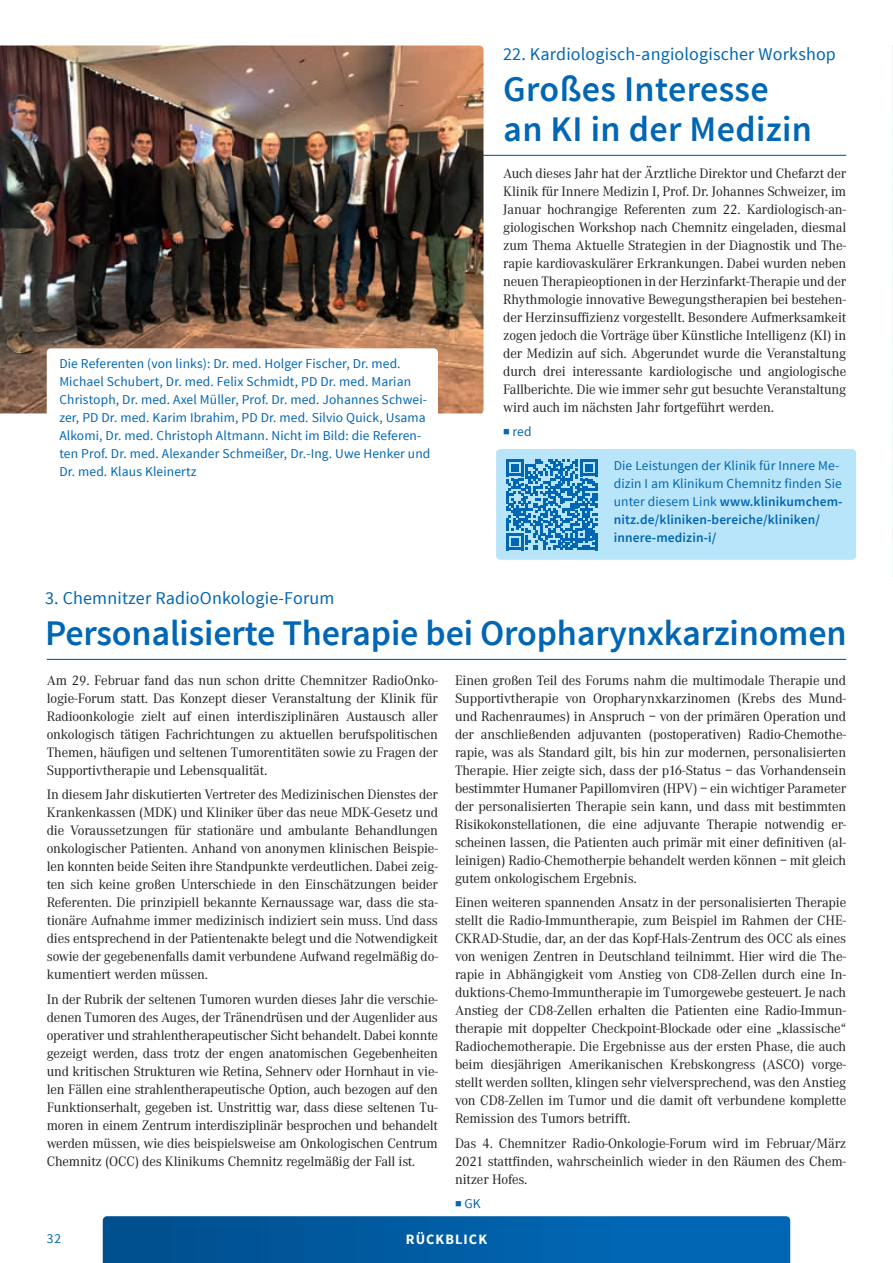
<style>
.page{position:relative;width:893px;height:1263px;background:#fff}
.page>*{position:absolute;margin:0;border:0;box-sizing:border-box;transform-origin:0 0}
.t1{font:600 36px/40.5px "Source Sans Pro";letter-spacing:-.005em;color:#0166b3}
.t2{font:18px "Source Sans Pro";letter-spacing:.01em;color:#0166b3}
.t3{font:14.25px/18px "Corporate A";letter-spacing:-.01em;color:#231f20;text-align:justify}
.t4{font:700 14.25px "Source Sans Pro";letter-spacing:.075em;color:#fff}
.t5{font:13.5px/18px "Source Sans Pro";letter-spacing:.01em;color:#0166b3}
.s1{font-weight:600}
</style>
<div class="page">
<svg style="left:103px;top:1216px;width:687px;height:47px;background:#015da4"></svg>
<hr style="left:0;top:155px;width:846px;height:1px;background:#0166b3">
<hr style="left:47px;top:659px;width:799px;height:1px;background:#0166b3">
<div style="left:496px;top:449px;width:360px;height:111px;background:#b9e5fa;border-radius:4px"></div>
<svg style="left:506px;top:459px;width:91px;height:91px"></svg>
<img style="left:0;top:45px;width:483px;height:368px">
<div style="left:47px;top:348px;width:391px;height:84px;background:#fff;border-radius:4px"></div>
<img style="left:892px;top:45px;width:1px;height:531px">
<p class="t5" style="left:59px;top:355px;width:372px">Die Referenten (von links): Dr. med. Holger Fischer, Dr. med.<br>Michael Schubert, Dr. med. Felix Schmidt, PD Dr. med. Marian Christoph, Dr. med. Axel Müller, Prof. Dr. med. Johannes Schwei&shy;zer, PD Dr. med. Karim Ibrahim, PD Dr. med. Silvio Quick, Usama Alkomi, Dr. med. Christoph Altmann. Nicht im Bild: die Referen&shy;ten Prof. Dr. med. Alexander Schmeißer, Dr.-Ing. Uwe Henker und Dr. med. Klaus Kleinertz</p>
<p class="t2" style="left:503px;top:43px;width:334px">22. Kardiologisch-angiologischer Workshop</p>
<h1 class="t1" style="left:503px;top:70px;width:310px">Großes Interesse an KI in der Medizin</h1>
<p class="t3" style="left:503px;top:164px;width:345px">Auch dieses Jahr hat der Ärztliche Direktor und Chefarzt der Klinik für Innere Medizin I, Prof. Dr. Johannes Schweizer, im Januar hochrangige Referenten zum 22. Kardiologisch-an&shy;giologischen Workshop nach Chemnitz eingeladen, diesmal zum Thema Aktuelle Strategien in der Diagnostik und The&shy;rapie kardiovaskulärer Erkrankungen. Dabei wurden neben neuen Therapieoptionen in der Herzinfarkt-Therapie und der Rhythmologie innovative Bewegungstherapien bei bestehen&shy;der Herzinsuffizienz vorgestellt. Besondere Aufmerksamkeit zogen jedoch die Vorträge über Künstliche Intelligenz (KI) in der Medizin auf sich. Abgerundet wurde die Veranstaltung durch drei interessante kardiologische und angiologische Fallberichte. Die wie immer sehr gut besuchte Veranstaltung wird auch im nächsten Jahr fortgeführt werden.</p>
<p class="t5" style="left:503px;top:423px;width:30px">■ red</p>
<p class="t5" style="left:614px;top:457px;width:230px">Die Leistungen der Klinik für Innere Me&shy;dizin I am Klinikum Chemnitz finden Sie unter diesem Link <span class="s1">www.klinikumchem&shy;nitz.de/kliniken-bereiche/kliniken/ innere-medizin-i/</span></p>
<p class="t2" style="left:45px;top:587px;width:291px">3. Chemnitzer RadioOnkologie-Forum</p>
<h1 class="t1" style="left:45px;top:614px;width:803px">Personalisierte Therapie bei Oropharynxkarzinomen</h1>
<p class="t3" style="left:47px;top:671px;width:393px">Am 29. Februar fand das nun schon dritte Chemnitzer RadioOnko&shy;logie-Forum statt. Das Konzept dieser Veranstaltung der Klinik für Radioonkologie zielt auf einen interdisziplinären Austausch aller onkologisch tätigen Fachrichtungen zu aktuellen berufspolitischen Themen, häufigen und seltenen Tumorentitäten sowie zu Fragen der Supportivtherapie und Lebensqualität.</p>
<p class="t3" style="left:47px;top:786px;width:393px">In diesem Jahr diskutierten Vertreter des Medizinischen Dienstes der Krankenkassen (MDK) und Kliniker über das neue MDK-Gesetz und die Voraussetzungen für stationäre und ambulante Behandlungen onkologischer Patienten. Anhand von anonymen klinischen Beispie&shy;len konnten beide Seiten ihre Standpunkte verdeutlichen. Dabei zeig&shy;ten sich keine großen Unterschiede in den Einschätzungen beider Referenten. Die prinzipiell bekannte Kernaussage war, dass die sta&shy;tionäre Aufnahme immer medizinisch indiziert sein muss. Und dass dies entsprechend in der Patientenakte belegt und die Notwendigkeit sowie der gegebenenfalls damit verbundene Aufwand regelmäßig do&shy;kumentiert werden müssen.</p>
<p class="t3" style="left:47px;top:990px;width:393px">In der Rubrik der seltenen Tumoren wurden dieses Jahr die verschie&shy;denen Tumoren des Auges, der Tränendrüsen und der Augenlider aus operativer und strahlentherapeutischer Sicht behandelt. Dabei konnte gezeigt werden, dass trotz der engen anatomischen Gegebenheiten und kritischen Strukturen wie Retina, Sehnerv oder Hornhaut in vie&shy;len Fällen eine strahlentherapeutische Option, auch bezogen auf den Funktionserhalt, gegeben ist. Unstrittig war, dass diese seltenen Tu&shy;moren in einem Zentrum interdisziplinär besprochen und behandelt werden müssen, wie dies beispielsweise am Onkologischen Centrum Chemnitz (OCC) des Klinikums Chemnitz regelmäßig der Fall ist.</p>
<p class="t3" style="left:455px;top:671px;width:393px">Einen großen Teil des Forums nahm die multimodale Therapie und Supportivtherapie von Oropharynxkarzinomen (Krebs des Mund&shy;und Rachenraumes) in Anspruch – von der primären Operation und der anschließenden adjuvanten (postoperativen) Radio-Chemothe&shy;rapie, was als Standard gilt, bis hin zur modernen, personalisierten Therapie. Hier zeigte sich, dass der p16-Status – das Vorhandensein bestimmter Humaner Papillomviren (HPV) – ein wichtiger Parameter der personalisierten Therapie sein kann, und dass mit bestimmten Risikokonstellationen, die eine adjuvante Therapie notwendig er&shy;scheinen lassen, die Patienten auch primär mit einer definitiven (al&shy;leinigen) Radio-Chemotherpie behandelt werden können – mit gleich gutem onkologischem Ergebnis.</p>
<p class="t3" style="left:455px;top:894px;width:393px">Einen weiteren spannenden Ansatz in der personalisierten Therapie stellt die Radio-Immuntherapie, zum Beispiel im Rahmen der CHE-CKRAD-Studie, dar, an der das Kopf-Hals-Zentrum des OCC als eines von wenigen Zentren in Deutschland teilnimmt. Hier wird die The&shy;rapie in Abhängigkeit vom Anstieg von CD8-Zellen durch eine In&shy;duktions-Chemo-Immuntherapie im Tumorgewebe gesteuert. Je nach Anstieg der CD8-Zellen erhalten die Patienten eine Radio-Immun&shy;therapie mit doppelter Checkpoint-Blockade oder eine „klassische“ Radiochemotherapie. Die Ergebnisse aus der ersten Phase, die auch beim diesjährigen Amerikanischen Krebskongress (ASCO) vorge&shy;stellt werden sollten, klingen sehr vielversprechend, was den Anstieg von CD8-Zellen im Tumor und die damit oft verbundene komplette Remission des Tumors betrifft.</p>
<p class="t3" style="left:455px;top:1134px;width:393px">Das 4. Chemnitzer Radio-Onkologie-Forum wird im Februar/März 2021 stattfinden, wahrscheinlich wieder in den Räumen des Chem&shy;nitzer Hofes.</p>
<p class="t5" style="left:455px;top:1195px;width:27px">■ GK</p>
<p class="t5" style="left:47px;top:1230px;width:16px">32</p>
<p class="t4" style="left:406px;top:1230px;width:83px">RÜCKBLICK</p>
</div>
